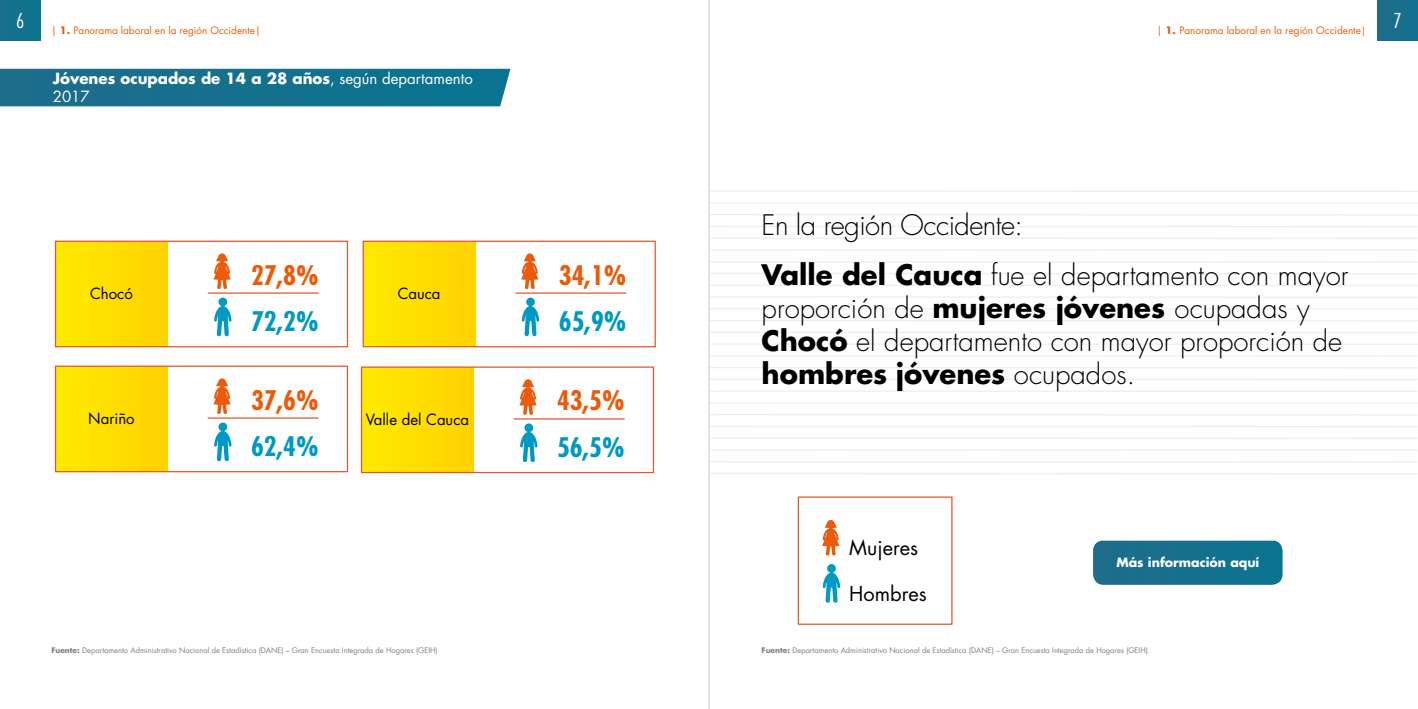
<style>
.page{position:relative;width:1418px;height:709px;background:#fff}
.page>*{position:absolute;margin:0;border:0;box-sizing:border-box;transform-origin:0 0}
.t1{font:300 27.5px/33px "Futura Std";color:#000}
.t2{font:300 27.5px "Futura Std";letter-spacing:-.02em;color:#000}
.t3{font:700 condensed 26.25px "Futura Std";color:#0099c3}
.t4{font:700 condensed 26.25px "Futura Std";color:#ea5b0b}
.t5{font:20px "Futura Std";color:#000}
.t6{font:300 condensed 20px "Futura Std";color:#fff}
.t7{font:700 15px/18px "Futura Std";color:#fff}
.t8{font:15px "Futura Std";color:#000}
.t9{font:700 12.5px "Futura Std";color:#fff}
.t10{font:10px "Futura Std";color:#ea5b0b}
.t11{font:7.5px "Futura Std";color:#827f80}
.s1{font-weight:700}
.s2{font-weight:400}
</style>
<div class="page">
<svg style="left:0;top:69px;width:510px;height:37px;background:#15718e"></svg>
<svg style="left:1093px;top:540px;width:189px;height:45px;background:#1b7490"></svg>
<hr style="left:709px;top:190px;width:708px;height:2px;background:#f0edef">
<hr style="left:709px;top:202px;width:708px;height:2px;background:#f0edef">
<hr style="left:709px;top:214px;width:708px;height:1px;background:#f0edef">
<hr style="left:709px;top:226px;width:708px;height:1px;background:#f0edef">
<hr style="left:709px;top:237px;width:708px;height:2px;background:#f0edef">
<hr style="left:709px;top:249px;width:708px;height:2px;background:#f0edef">
<hr style="left:709px;top:261px;width:708px;height:1px;background:#f0edef">
<hr style="left:709px;top:273px;width:708px;height:1px;background:#f0edef">
<hr style="left:709px;top:284px;width:708px;height:2px;background:#f0edef">
<hr style="left:709px;top:296px;width:708px;height:2px;background:#f0edef">
<hr style="left:709px;top:308px;width:708px;height:2px;background:#f0edef">
<hr style="left:709px;top:320px;width:708px;height:1px;background:#f0edef">
<hr style="left:709px;top:331px;width:708px;height:2px;background:#f0edef">
<hr style="left:709px;top:343px;width:708px;height:2px;background:#f0edef">
<hr style="left:709px;top:355px;width:708px;height:2px;background:#f0edef">
<hr style="left:709px;top:367px;width:708px;height:1px;background:#f0edef">
<hr style="left:709px;top:379px;width:708px;height:1px;background:#f0edef">
<hr style="left:709px;top:390px;width:708px;height:2px;background:#f0edef">
<hr style="left:709px;top:402px;width:708px;height:2px;background:#f0edef">
<hr style="left:709px;top:414px;width:708px;height:1px;background:#f0edef">
<hr style="left:709px;top:426px;width:708px;height:1px;background:#f0edef">
<hr style="left:709px;top:437px;width:708px;height:2px;background:#f0edef">
<hr style="left:709px;top:449px;width:708px;height:2px;background:#f0edef">
<hr style="left:709px;top:461px;width:708px;height:1px;background:#f0edef">
<hr style="left:709px;top:473px;width:708px;height:1px;background:#f0edef">
<div style="left:56px;top:366px;width:111px;height:105px;background:#ffde00"></div>
<div style="left:363px;top:241px;width:112px;height:106px;background:#ffde00"></div>
<div style="left:56px;top:241px;width:111px;height:106px;background:#ffde00"></div>
<div style="left:361px;top:367px;width:112px;height:105px;background:#ffde00"></div>
<div style="left:55px;top:365px;width:293px;height:107px;border:1px solid #de582f"></div>
<div style="left:362px;top:241px;width:294px;height:106px;border:1px solid #de582f"></div>
<div style="left:55px;top:241px;width:293px;height:106px;border:1px solid #de582f"></div>
<div style="left:361px;top:366px;width:293px;height:107px;border:1px solid #de582f"></div>
<svg style="left:214px;top:422px;width:17px;height:39px"></svg>
<svg style="left:522px;top:297px;width:17px;height:39px"></svg>
<svg style="left:214px;top:297px;width:17px;height:39px"></svg>
<svg style="left:520px;top:423px;width:17px;height:39px"></svg>
<svg style="left:213px;top:378px;width:18px;height:36px"></svg>
<svg style="left:521px;top:253px;width:17px;height:36px"></svg>
<svg style="left:213px;top:253px;width:18px;height:36px"></svg>
<svg style="left:519px;top:379px;width:18px;height:36px"></svg>
<hr style="left:208px;top:417px;width:111px;height:1px;background:#de582f">
<hr style="left:515px;top:292px;width:111px;height:2px;background:#de582f">
<hr style="left:208px;top:292px;width:111px;height:2px;background:#de582f">
<hr style="left:513px;top:418px;width:111px;height:1px;background:#de582f">
<div style="left:0;top:0;width:40px;height:40px;background:#12718e"></div>
<div style="left:1377px;top:0;width:40px;height:40px;background:#186f8c"></div>
<div style="left:797px;top:496px;width:155px;height:129px;border:1px solid #de582f"></div>
<svg style="left:822px;top:564px;width:18px;height:39px"></svg>
<svg style="left:822px;top:520px;width:17px;height:35px"></svg>
<hr style="left:708px;top:0;width:1px;height:709px;background:#d0d0d0">
<h3 class="t6" style="left:16px;top:9px;width:10px">6</h3>
<h3 class="t6" style="left:1393px;top:9px;width:10px">7</h3>
<h3 class="t10" style="left:51px;top:24px;width:211px">| <span class="s1">1.</span> Panorama laboral en la región Occidente|</h3>
<h3 class="t10" style="left:1156px;top:24px;width:211px">| <span class="s1">1.</span> Panorama laboral en la región Occidente|</h3>
<h3 class="t7" style="left:53px;top:69px;width:421px">Jóvenes ocupados de 14 a 28 años<span class="s2">, según departamento<br>2017</span></h3>
<h2 class="t4" style="left:251px;top:259px;width:69px">27,8%</h2>
<h2 class="t4" style="left:559px;top:259px;width:69px">34,1%</h2>
<h3 class="t8" style="left:90px;top:284px;width:44px">Chocó</h3>
<h3 class="t8" style="left:398px;top:284px;width:44px">Cauca</h3>
<h3 class="t8" style="left:88px;top:409px;width:48px">Nariño</h3>
<h2 class="t3" style="left:251px;top:305px;width:69px">72,2%</h2>
<h2 class="t3" style="left:559px;top:305px;width:69px">65,9%</h2>
<h2 class="t4" style="left:251px;top:383px;width:69px">37,6%</h2>
<h2 class="t3" style="left:251px;top:430px;width:69px">62,4%</h2>
<h3 class="t8" style="left:366px;top:410px;width:105px">Valle del Cauca</h3>
<h2 class="t4" style="left:557px;top:384px;width:69px">43,5%</h2>
<h2 class="t3" style="left:557px;top:431px;width:69px">56,5%</h2>
<h1 class="t2" style="left:761px;top:208px;width:263px">En la región Occidente:</h1>
<h1 class="t1" style="left:761px;top:260px;width:588px"><span class="s1">Valle del Cauca</span> fue el departamento con mayor proporción de <span class="s1">mujeres jóvenes</span> ocupadas y <span class="s1">Chocó</span> el departamento con mayor proporción de <span class="s1">hombres jóvenes</span> ocupados.</h1>
<h3 class="t5" style="left:849px;top:534px;width:70px">Mujeres</h3>
<h3 class="t5" style="left:849px;top:581px;width:79px">Hombres</h3>
<h3 class="t9" style="left:1116px;top:554px;width:144px">Más información aquí</h3>
<p class="t11" style="left:51px;top:645px;width:388px"><span class="s1">Fuente:</span> Departamento Administrativo Nacional de Estadística (DANE) – Gran Encuesta Integrada de Hogares (GEIH)</p>
<p class="t11" style="left:761px;top:645px;width:390px"><span class="s1">Fuente:</span> Departamento Administrativo Nacional de Estadística (DANE) – Gran Encuesta Integrada de Hogares (GEIH).</p>
</div>
